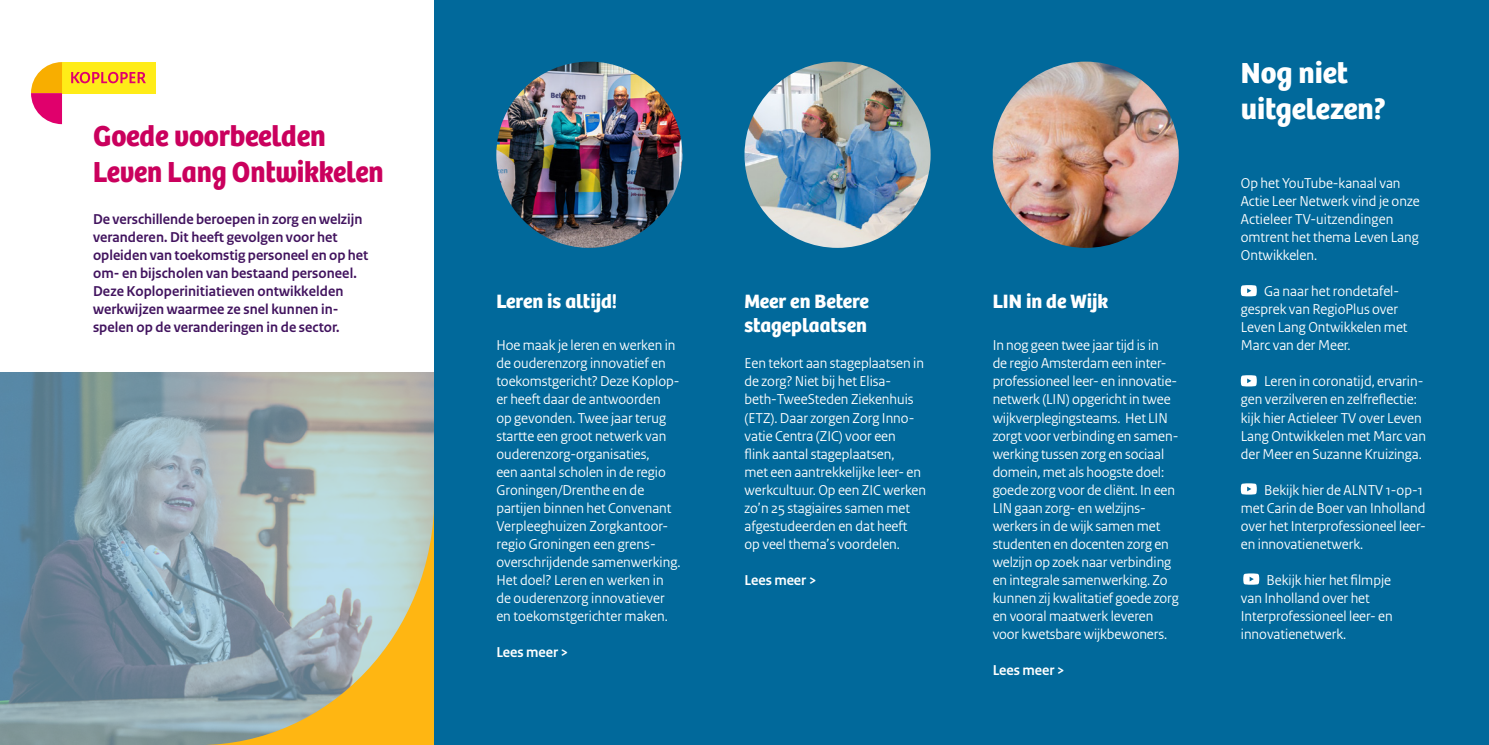
<style>
.page{position:relative;width:1489px;height:745px;background:#fff}
.page>*{position:absolute;margin:0;border:0;box-sizing:border-box;transform-origin:0 0}
.t1{font:700 30px/36px "Bree";letter-spacing:-.005em;color:#ca005d;scale:.96 1}
.t2{font:700 30px/36px "Bree";color:#fff}
.t3{font:700 20px/24px "Bree";color:#fff}
.t4{font:15px/18px "Rijksoverheid Sans Heading";color:#fff}
.t5{font:700 15px/18px "Rijksoverheid Sans Heading";letter-spacing:.005em;color:#42145f}
.t6{font:700 15px "Rijksoverheid Sans Heading";color:#fff}
</style>
<div class="page">
<svg style="left:0;top:372px;width:434px;height:372px;background:#869da7"></svg>
<svg style="left:198px;top:496px;width:236px;height:248px;background:#b6b89b"></svg>
<div style="left:62px;top:62px;width:93px;height:31px;background:#ffec18"></div>
<svg style="left:31px;top:62px;width:31px;height:62px"></svg>
<svg style="left:71px;top:72px;width:75px;height:11px"></svg>
<div style="left:434px;top:0;width:1054px;height:744px;background:#01699b"></div>
<img style="left:744px;top:62px;width:186px;height:186px;border-radius:93px">
<img style="left:992px;top:62px;width:186px;height:186px;border-radius:93px">
<svg style="left:1240px;top:285px;width:16px;height:11px"></svg>
<svg style="left:1240px;top:375px;width:16px;height:11px"></svg>
<svg style="left:1240px;top:483px;width:16px;height:11px"></svg>
<svg style="left:1243px;top:573px;width:16px;height:11px"></svg>
<img style="left:496px;top:62px;width:186px;height:186px;border-radius:93px">
<h1 class="t1" style="left:93px;top:118px;width:304px">Goede voorbeelden<br>Leven Lang Ontwikkelen</h1>
<p class="t5" style="left:93px;top:210px;width:277px">De verschillende beroepen in zorg en welzijn veranderen. Dit heeft gevolgen voor het opleiden van toekomstig personeel en op het om- en bijscholen van bestaand personeel.<br>Deze Koploperinitiatieven ontwikkelden werkwijzen waarmee ze snel kunnen in&shy;spelen op de veranderingen in de sector.</p>
<h2 class="t3" style="left:496px;top:289px;width:122px">Leren is altijd!</h2>
<p class="t4" style="left:496px;top:336px;width:186px">Hoe maak je leren en werken in de ouderenzorg innovatief en toekomstgericht? Deze Koplop&shy;er heeft daar de antwoorden<br>op gevonden. Twee jaar terug startte een groot netwerk van ouderenzorg-organisaties,<br>een aantal scholen in de regio<br>Groningen/Drenthe en de partijen binnen het Convenant<br>Verpleeghuizen Zorgkantoor&shy;regio Groningen een grens&shy;overschrijdende samenwerking.<br>Het doel? Leren en werken in de ouderenzorg innovatiever en toekomstgerichter maken.</p>
<p class="t6" style="left:496px;top:643px;width:73px">Lees meer &gt;</p>
<h2 class="t3" style="left:744px;top:289px;width:126px">Meer en Betere stageplaatsen</h2>
<p class="t4" style="left:744px;top:354px;width:183px">Een tekort aan stageplaatsen in de zorg? Niet bij het Elisa&shy;beth-TweeSteden Ziekenhuis (ETZ). Daar zorgen Zorg Inno&shy;vatie Centra (ZIC) voor een<br>flink aantal stageplaatsen,<br>met een aantrekkelijke leer- en werkcultuur. Op een ZIC werken zo’n 25 stagiaires samen met afgestudeerden en dat heeft op veel thema’s voordelen.</p>
<p class="t6" style="left:744px;top:571px;width:73px">Lees meer &gt;</p>
<h2 class="t3" style="left:992px;top:289px;width:117px">LIN in de Wijk</h2>
<p class="t4" style="left:992px;top:336px;width:187px">In nog geen twee jaar tijd is in<br>de regio Amsterdam een inter&shy;professioneel leer- en innovatie&shy;netwerk (LIN) opgericht in twee wijkverplegingsteams. Het LIN zorgt voor verbinding en samen&shy;werking tussen zorg en sociaal domein, met als hoogste doel: goede zorg voor de cliënt. In een<br>LIN gaan zorg- en welzijns&shy;werkers in de wijk samen met studenten en docenten zorg en welzijn op zoek naar verbinding en integrale samenwerking. Zo kunnen zij kwalitatief goede zorg en vooral maatwerk leveren voor kwetsbare wijkbewoners.</p>
<p class="t6" style="left:992px;top:661px;width:73px">Lees meer &gt;</p>
<h1 class="t2" style="left:1240px;top:55px;width:146px">Nog niet uitgelezen?</h1>
<p class="t4" style="left:1240px;top:174px;width:180px">Op het YouTube-kanaal van<br>Actie Leer Netwerk vind je onze<br>Actieleer TV-uitzendingen omtrent het thema Leven Lang<br>Ontwikkelen.</p>
<p class="t4" style="left:1240px;top:282px;width:168px;text-indent:23px">Ga naar het rondetafel&shy;gesprek van RegioPlus over<br>Leven Lang Ontwikkelen met<br>Marc van der Meer.</p>
<p class="t4" style="left:1240px;top:372px;width:187px;text-indent:23px">Leren in coronatijd, ervarin&shy;gen verzilveren en zelfreflectie: kijk hier Actieleer TV over Leven<br>Lang Ontwikkelen met Marc van der Meer en Suzanne Kruizinga.</p>
<p class="t4" style="left:1240px;top:480px;width:186px;text-indent:23px">Bekijk hier de ALNTV 1-op-1 met Carin de Boer van Inholland over het Interprofessioneel leer&shy;en innovatienetwerk.</p>
<p class="t4" style="left:1240px;top:570px;width:153px;text-indent:26px">Bekijk hier het filmpje van Inholland over het<br>Interprofessioneel leer- en innovatienetwerk.</p>
</div>
